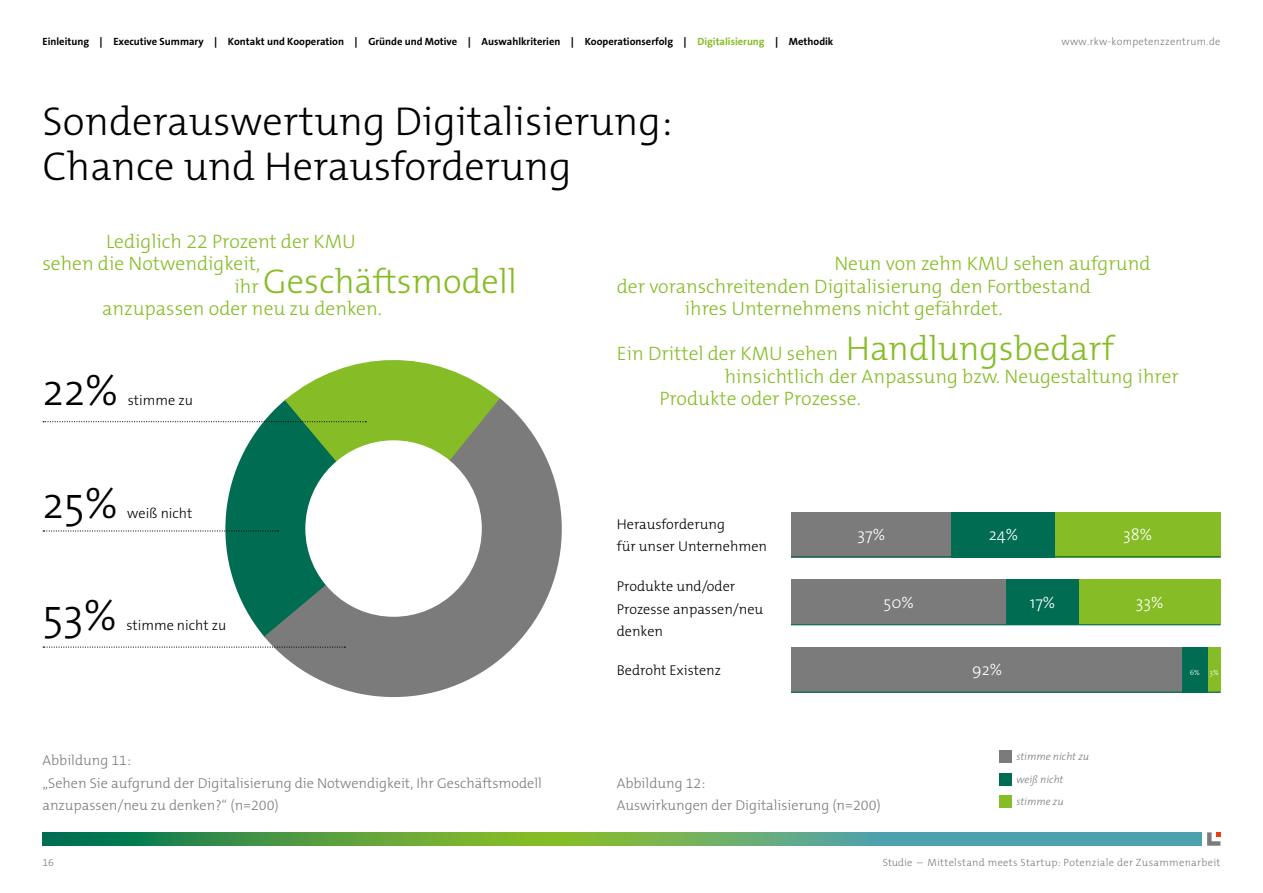
<style>
.page{position:relative;width:1263px;height:893px;background:#fff}
.page>*{position:absolute;margin:0;border:0;box-sizing:border-box;transform-origin:0 0}
.copy_blocksatz_9_5pt{font:300 44.25px "The Sans Os F";color:#000}
.headline{font:300 40.5px "The Mix B W3";color:#000}
.subline_1{font:300 34.5px "The Mix B W3";color:#86bc25}
.subline_1-2{font:300 19.5px/22.5px "The Mix B W3";color:#86bc25}
.subline_1-3{font:300 16.5px "The Sans Os F";color:#fff}
.bildunterschrift{font:300 14.25px/22.5px "The Mix B W3";color:#7c7b7b}
.bildunterschrift-2{font:300 14.25px/22.5px "The Mix B W3";color:#000}
.copy_blocksatz_9_5pt-2{font:300 14.25px "The Sans Os F";color:#000}
.Fusszeile{font:700 10.5px "The Sans Os F";color:#000}
.Fusszeile-2{font:300 10.5px "The Mix B W3";letter-spacing:.03em;color:#7c7b7b}
.bildunterschrift-3{font:italic 300 10.5px/22.5px "The Mix B W3";color:#7c7b7b}
.Fusszeile-3{font:300 10.5px "The Sans Os F";letter-spacing:.03em;color:#7c7b7b}
.subline_1-4{font:300 7.5px "The Sans Os F";color:#fff}
.s1{color:#86bc25}
.s2{font-size:19.5px}
.s3{font-size:34.5px}
</style>
<div class="page">
<svg style="left:43px;top:832px;width:1158px;height:14px;background:#53a169"></svg>
<svg style="left:1207px;top:832px;width:13px;height:14px"></svg>
<div style="left:791px;top:512px;width:160px;height:45px;background:#7c7b7b"></div>
<div style="left:951px;top:512px;width:105px;height:45px;background:#006c52"></div>
<div style="left:1055px;top:512px;width:165px;height:45px;background:#86bc25"></div>
<div style="left:791px;top:580px;width:215px;height:45px;background:#7c7b7b"></div>
<div style="left:1006px;top:580px;width:73px;height:45px;background:#006c52"></div>
<div style="left:1079px;top:580px;width:141px;height:45px;background:#86bc25"></div>
<div style="left:791px;top:647px;width:391px;height:45px;background:#7c7b7b"></div>
<div style="left:1182px;top:647px;width:25px;height:45px;background:#006c52"></div>
<div style="left:1208px;top:647px;width:12px;height:45px;background:#86bc25"></div>
<svg style="left:264px;top:398px;width:298px;height:299px;fill:#7c7b7b"></svg>
<svg style="left:43px;top:360px;width:457px;height:277px"></svg>
<svg style="left:43px;top:646px;width:302px;height:2px"></svg>
<hr style="left:791px;top:556px;width:429px;height:1px;background:#006c52">
<hr style="left:791px;top:624px;width:429px;height:1px;background:#006c52">
<hr style="left:791px;top:692px;width:429px;height:1px;background:#006c52">
<div style="left:999px;top:750px;width:13px;height:13px;background:#7c7b7b"></div>
<div style="left:999px;top:773px;width:13px;height:13px;background:#006c52"></div>
<div style="left:999px;top:795px;width:13px;height:13px;background:#86bc25"></div>
<p class="Fusszeile" style="left:43px;top:35px;width:792px">Einleitung ↕ Executive Summary ↕ Kontakt und Kooperation ↕ Gründe und Motive ↕ Auswahlkriterien ↕ Kooperationserfolg ↕ <span class="s1">Digitalisierung</span> ↕ Methodik</p>
<p class="Fusszeile-3" style="left:1061px;top:35px;width:161px">www.rkw-kompetenzzentrum.de</p>
<p class="headline" style="left:43px;top:95px;width:631px">Sonderauswertung Digitalisierung:</p>
<p class="headline" style="left:43px;top:140px;width:531px">Chance und Herausforderung</p>
<p class="subline_1-2" style="left:43px;top:230px;width:315px;text-indent:64px">Lediglich 22 Prozent der KMU sehen die Notwendigkeit,</p>
<p class="subline_1" style="left:235px;top:259px;width:284px"><span class="s2">ihr</span> Geschäftsmodell</p>
<p class="subline_1-2" style="left:102px;top:297px;width:281px">anzupassen oder neu zu denken.</p>
<p class="copy_blocksatz_9_5pt" style="left:43px;top:362px;width:77px">22%</p>
<p class="copy_blocksatz_9_5pt-2" style="left:128px;top:391px;width:67px">stimme zu</p>
<p class="copy_blocksatz_9_5pt" style="left:43px;top:474px;width:77px">25%</p>
<p class="copy_blocksatz_9_5pt-2" style="left:127px;top:504px;width:67px">weiß nicht</p>
<p class="copy_blocksatz_9_5pt" style="left:43px;top:587px;width:76px">53%</p>
<p class="copy_blocksatz_9_5pt-2" style="left:126px;top:616px;width:102px">stimme nicht zu</p>
<p class="bildunterschrift" style="left:43px;top:749px;width:501px">Abbildung 11:<br>„Sehen Sie aufgrund der Digitalisierung die Notwendigkeit, Ihr Geschäftsmodell anzupassen/neu zu denken?“ (n=200)</p>
<p class="subline_1-2" style="left:834px;top:252px;width:318px">Neun von zehn KMU sehen aufgrund</p>
<p class="subline_1-2" style="left:617px;top:275px;width:475px">der voranschreitenden Digitalisierung den Fortbestand</p>
<p class="subline_1-2" style="left:685px;top:297px;width:319px">ihres Unternehmens nicht gefährdet.</p>
<p class="subline_1-2" style="left:617px;top:342px;width:499px">Ein Drittel der KMU sehen <span class="s3">Handlungsbedarf</span></p>
<p class="subline_1-2" style="left:725px;top:365px;width:456px">hinsichtlich der Anpassung bzw. Neugestaltung ihrer</p>
<p class="subline_1-2" style="left:659px;top:387px;width:203px">Produkte oder Prozesse.</p>
<p class="bildunterschrift-2" style="left:617px;top:513px;width:152px">Herausforderung<br>für unser Unternehmen</p>
<p class="bildunterschrift-2" style="left:617px;top:575px;width:148px">Produkte und/oder<br>Prozesse anpassen/neu denken</p>
<p class="bildunterschrift-2" style="left:617px;top:659px;width:106px">Bedroht Existenz</p>
<p class="subline_1-3" style="left:857px;top:524px;width:29px">37%</p>
<p class="subline_1-3" style="left:989px;top:524px;width:31px">24%</p>
<p class="subline_1-3" style="left:1123px;top:524px;width:30px">38%</p>
<p class="subline_1-3" style="left:884px;top:591px;width:32px">50%</p>
<p class="subline_1-3" style="left:1030px;top:591px;width:27px">17%</p>
<p class="subline_1-3" style="left:1136px;top:591px;width:29px">33%</p>
<p class="subline_1-3" style="left:972px;top:659px;width:31px">92%</p>
<p class="subline_1-4" style="left:1190px;top:668px;width:11px">6%</p>
<p class="subline_1-4" style="left:1209px;top:668px;width:11px">3%</p>
<p class="bildunterschrift" style="left:617px;top:772px;width:265px">Abbildung 12:<br>Auswirkungen der Digitalisierung (n=200)</p>
<p class="bildunterschrift-3" style="left:1016px;top:746px;width:74px">stimme nicht zu weiß nicht stimme zu</p>
<p class="Fusszeile-2" style="left:43px;top:855px;width:13px">16</p>
<p class="Fusszeile-2" style="left:883px;top:855px;width:339px">Studie – Mittelstand meets Startup: Potenziale der Zusammenarbeit</p>
</div>
